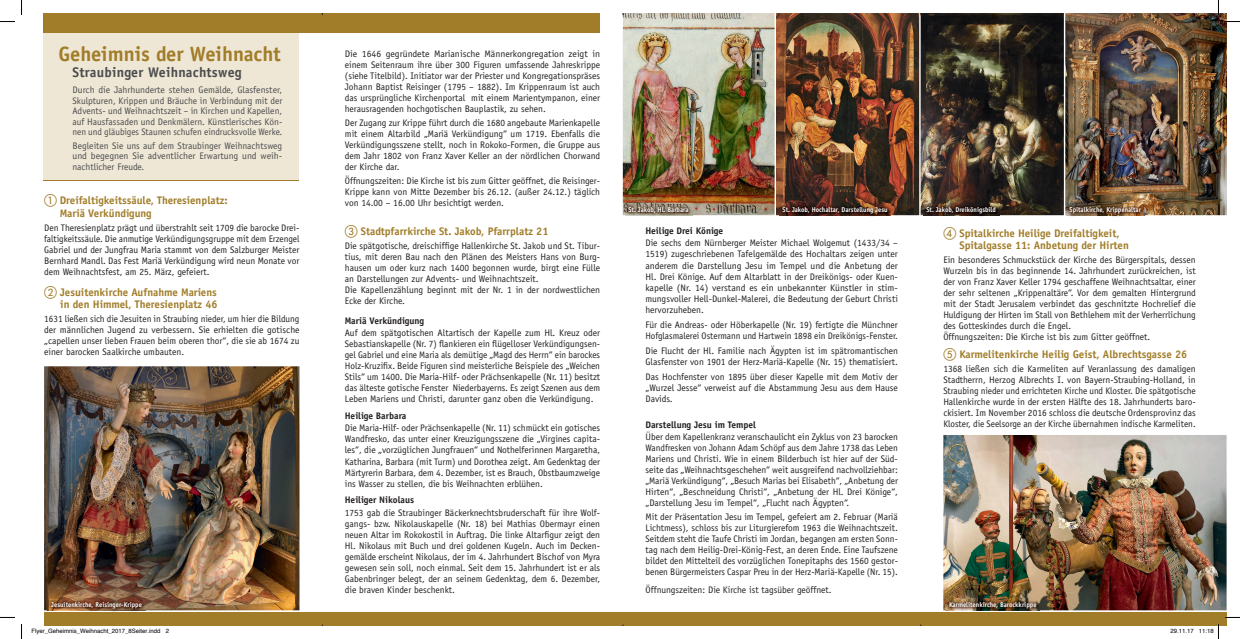
<style>
.page{position:relative;width:1240px;height:639px;background:#fff}
.page>*{position:absolute;margin:0;border:0;box-sizing:border-box;transform-origin:0 0}
.t1{font:700 20.7px "Officina Sans LT";color:#a17d29}
.t2{font:700 14px "Officina Sans LT";letter-spacing:.02em;color:#4b4c4d}
.t3{font:700 11px/12.5px "Officina Sans LT";color:#a17d29}
.t4{font:9.5px/11px "Officina Sans LT";color:#231f20;text-align:justify}
.t5{font:9.5px/10.5px "Officina Sans LT";color:#4b4c4d;text-align:justify}
.t6{font:700 9.5px "Officina Sans LT";color:#231f20}
.t7{font:700 7px "Officina Sans LT";color:#fff;scale:.93 1}
.t8{font:6px "Helvetica";color:#000}
</style>
<div class="page">
<img style="left:1065px;top:13px;width:161px;height:202px">
<img style="left:622px;top:13px;width:152px;height:202px">
<div style="left:44px;top:612px;width:1182px;height:13px;background:#a17d29"></div>
<div style="left:43px;top:32px;width:256px;height:148px;background:#efe7d6"></div>
<img style="left:44px;top:366px;width:255px;height:244px">
<img style="left:943px;top:435px;width:283px;height:175px">
<hr style="left:43px;top:180px;width:256px;height:1px;background:#a17d29">
<div style="left:43px;top:13px;width:557px;height:19px;background:#a17d29"></div>
<img style="left:48px;top:598px;width:97px;height:14px">
<img style="left:625px;top:203px;width:67px;height:13px">
<img style="left:919px;top:13px;width:144px;height:202px">
<img style="left:922px;top:203px;width:77px;height:14px">
<img style="left:776px;top:13px;width:143px;height:202px">
<img style="left:779px;top:203px;width:111px;height:14px">
<img style="left:1065px;top:203px;width:79px;height:14px">
<img style="left:945px;top:598px;width:94px;height:14px">
<svg style="left:0;top:21px;width:15px;height:1px"></svg>
<svg style="left:1224px;top:21px;width:15px;height:1px"></svg>
<svg style="left:0;top:616px;width:15px;height:2px"></svg>
<svg style="left:21px;top:0;width:1px;height:15px"></svg>
<svg style="left:21px;top:624px;width:1px;height:14px"></svg>
<svg style="left:1217px;top:0;width:2px;height:15px"></svg>
<svg style="left:1169px;top:616px;width:70px;height:22px"></svg>
<h1 class="t1" style="left:58px;top:41px;width:224px">Geheimnis der Weihnacht</h1>
<h2 class="t2" style="left:73px;top:63px;width:171px">Straubinger Weihnachtsweg</h2>
<p class="t5" style="left:73px;top:85px;width:211px">Durch die Jahrhunderte stehen Gemälde, Glasfenster, Skulp turen, Krippen und Bräuche in Verbindung mit der Advents- und Weihnachtszeit – in Kirchen und Kapellen, auf Hausfassaden und Denkmälern. Künstlerisches Kön&shy;nen und gläubiges Staunen schufen eindrucksvolle Werke.</p>
<p class="t5" style="left:73px;top:140px;width:211px">Begleiten Sie uns auf dem Straubinger Weihnachtsweg und begegnen Sie adventlicher Erwartung und weih&shy;nachtlicher Freude.</p>
<p class="t3" style="left:60px;top:194px;width:169px">Dreifaltigkeitssäule, Theresienplatz:<br>Mariä Verkündigung</p>
<p class="t4" style="left:44px;top:222px;width:257px">Den Theresienplatz prägt und überstrahlt seit 1709 die barocke Drei&shy;faltigkeitssäule. Die anmutige Verkündigungsgruppe mit dem Erzengel Gabriel und der Jungfrau Maria stammt von dem Salzburger Meister Bernhard Mandl. Das Fest Mariä Verkündigung wird neun Monate vor dem Weihnachtsfest, am 25. März, gefeiert.</p>
<p class="t3" style="left:60px;top:285px;width:159px">Jesuitenkirche Aufnahme Mariens in den Himmel, Theresienplatz 46</p>
<p class="t4" style="left:44px;top:313px;width:257px">1631 ließen sich die Jesuiten in Straubing nieder, um hier die Bildung der männlichen Jugend zu verbessern. Sie erhielten die gotische „capellen unser lieben Frauen beim oberen thor“, die sie ab 1674 zu einer barocken Saalkirche umbauten.</p>
<p class="t7" style="left:51px;top:600px;width:99px">Jesuitenkirche, Reisinger-Krippe</p>
<p class="t4" style="left:345px;top:48px;width:257px">Die 1646 gegründete Marianische Männerkongregation zeigt in einem Seitenraum ihre über 300 Figuren umfassende Jahreskrippe (siehe Titelbild). Initiator war der Priester und Kongregationspräses Johann Baptist Reisinger (1795 – 1882). Im Krippenraum ist auch das ursprüngliche Kirchenportal mit einem Marientympanon, einer herausragenden hochgotischen Bauplastik, zu sehen.</p>
<p class="t4" style="left:345px;top:117px;width:257px">Der Zugang zur Krippe führt durch die 1680 angebaute Marienkapelle mit einem Altarbild „Mariä Verkündigung“ um 1719. Ebenfalls die Verkündigungsszene stellt, noch in Rokoko-Formen, die Gruppe aus dem Jahr 1802 von Franz Xaver Keller an der nördlichen Chorwand der Kirche dar.</p>
<p class="t4" style="left:345px;top:175px;width:257px">Öffnungszeiten: Die Kirche ist bis zum Gitter geöffnet, die Reisinger-Krippe kann von Mitte Dezember bis 26.12. (außer 24.12.) täglich von 14.00 – 16.00 Uhr besichtigt werden.</p>
<p class="t3" style="left:361px;top:225px;width:189px">Stadtpfarrkirche St. Jakob, Pfarrplatz 21</p>
<p class="t4" style="left:345px;top:240px;width:257px;text-align:left">Die spätgotische, dreischiffige Hallenkirche St. Jakob und St. Tibur&shy;tius, mit deren Bau nach den Plänen des Meisters Hans von Burg&shy;hausen um oder kurz nach 1400 begonnen wurde, birgt eine Fülle an Darstellungen zur Advents- und Weihnachtszeit.<br>Die Kapellenzählung beginnt mit der Nr. 1 in der nordwestlichen Ecke der Kirche.</p>
<p class="t6" style="left:345px;top:314px;width:81px">Mariä Verkündigung</p>
<p class="t4" style="left:345px;top:327px;width:257px">Auf dem spätgotischen Altartisch der Kapelle zum Hl. Kreuz oder Sebastianskapelle (Nr. 7) flankieren ein flügelloser Verkündigungsen&shy;gel Gabriel und eine Maria als demütige „Magd des Herrn“ ein barockes Holz-Kruzifix. Beide Figuren sind meisterliche Beispiele des „Weichen Stils“ um 1400. Die Maria-Hilf- oder Prächsenkapelle (Nr. 11) besitzt das älteste gotische Fenster Niederbayerns. Es zeigt Szenen aus dem Leben Mariens und Christi, darunter ganz oben die Verkündigung.</p>
<p class="t6" style="left:345px;top:409px;width:63px">Heilige Barbara</p>
<p class="t4" style="left:345px;top:422px;width:257px">Die Maria-Hilf- oder Prächsenkapelle (Nr. 11) schmückt ein gotisches Wandfresko, das unter einer Kreuzigungsszene die „Virgines capita&shy;les“, die „vorzüglichen Jungfrauen“ und Nothelferinnen Margaretha, Katharina, Barbara (mit Turm) und Dorothea zeigt. Am Gedenktag der Märtyrerin Barbara, dem 4. Dezember, ist es Brauch, Obstbaumzweige ins Wasser zu stellen, die bis Weihnachten erblühen.</p>
<p class="t6" style="left:345px;top:494px;width:71px">Heiliger Nikolaus</p>
<p class="t4" style="left:345px;top:506px;width:257px">1753 gab die Straubinger Bäckerknechtsbruderschaft für ihre Wolf&shy;gangs- bzw. Nikolauskapelle (Nr. 18) bei Mathias Obermayr einen neuen Altar im Rokokostil in Auftrag. Die linke Altarfigur zeigt den Hl. Nikolaus mit Buch und drei goldenen Kugeln. Auch im Decken&shy;gemälde erscheint Nikolaus, der im 4. Jahrhundert Bischof von Myra gewesen sein soll, noch einmal. Seit dem 15. Jahrhundert ist er als Gabenbringer belegt, der an seinem Gedenktag, dem 6. Dezember, die braven Kinder beschenkt.</p>
<p class="t7" style="left:628px;top:205px;width:66px">St. Jakob, Hl. Barbara</p>
<p class="t7" style="left:782px;top:205px;width:114px">St. Jakob, Hochaltar, Darstellung Jesu</p>
<p class="t7" style="left:926px;top:205px;width:76px">St. Jakob, Dreikönigsbild</p>
<p class="t7" style="left:1069px;top:205px;width:78px">Spitalkirche, Krippenaltar</p>
<p class="t6" style="left:645px;top:225px;width:79px">Heilige Drei Könige</p>
<p class="t4" style="left:645px;top:238px;width:254px">Die sechs dem Nürnberger Meister Michael Wolgemut (1433/34 – 1519) zugeschriebenen Tafelgemälde des Hochaltars zeigen unter anderem die Darstellung Jesu im Tempel und die Anbetung der Hl. Drei Könige. Auf dem Altarblatt in der Dreikönigs- oder Kuen&shy;kapelle (Nr. 14) verstand es ein unbekannter Künstler in stim&shy;mungsvoller Hell-Dunkel-Malerei, die Bedeutung der Geburt Christi hervorzuheben.</p>
<p class="t4" style="left:645px;top:319px;width:254px">Für die Andreas- oder Höberkapelle (Nr. 19) fertigte die Münchner<br>Hofglasmalerei Ostermann und Hartwein 1898 ein Dreikönigs-Fenster.</p>
<p class="t4" style="left:645px;top:345px;width:254px">Die Flucht der Hl. Familie nach Ägypten ist im spätromantischen<br>Glasfenster von 1901 der Herz-Mariä-Kapelle (Nr. 15) thematisiert.</p>
<p class="t4" style="left:645px;top:371px;width:254px">Das Hochfenster von 1895 über dieser Kapelle mit dem Motiv der „Wurzel Jesse“ verweist auf die Abstammung Jesu aus dem Hause Davids.</p>
<p class="t6" style="left:645px;top:418px;width:112px">Darstellung Jesu im Tempel</p>
<p class="t4" style="left:645px;top:431px;width:254px">Über dem Kapellenkranz veranschaulicht ein Zyklus von 23 barocken Wandfresken von Johann Adam Schöpf aus dem Jahre 1738 das Leben Mariens und Christi. Wie in einem Bilderbuch ist hier auf der Süd&shy;seite das „Weihnachtsgeschehen“ weit ausgreifend nachvollziehbar: „Mariä Verkündigung“, „Besuch Marias bei Elisabeth“, „Anbetung der Hirten“, „Beschneidung Christi“, „Anbetung der Hl. Drei Könige“, „Darstellung Jesu im Tempel“, „Flucht nach Ägypten“.</p>
<p class="t4" style="left:645px;top:511px;width:254px">Mit der Präsentation Jesu im Tempel, gefeiert am 2. Februar (Mariä Lichtmess), schloss bis zur Liturgierefom 1963 die Weihnachtszeit.<br>Seitdem steht die Taufe Christi im Jordan, begangen am ersten Sonn&shy;tag nach dem Heilig-Drei-König-Fest, an deren Ende. Eine Taufszene bildet den Mittelteil des vorzüglichen Tonepitaphs des 1560 gestor&shy;benen Bürgermeisters Caspar Preu in der Herz-Mariä-Kapelle (Nr. 15).</p>
<p class="t4" style="left:645px;top:584px;width:188px">Öffnungszeiten: Die Kirche ist tagsüber geöffnet.</p>
<p class="t3" style="left:959px;top:226px;width:171px">Spitalkirche Heilige Dreifaltigkeit,<br>Spitalgasse 11: Anbetung der Hirten</p>
<p class="t4" style="left:943px;top:254px;width:254px;text-align:left">Ein besonderes Schmuckstück der Kirche des Bürgerspitals, dessen Wurzeln bis in das beginnende 14. Jahrhundert zurückreichen, ist der von Franz Xaver Keller 1794 geschaffene Weihnachtsaltar, einer der sehr seltenen „Krippenaltäre“. Vor dem gemalten Hintergrund mit der Stadt Jerusalem verbindet das geschnitzte Hochrelief die Huldigung der Hirten im Stall von Bethlehem mit der Verherrlichung des Gotteskindes durch die Engel.<br>Öffnungszeiten: Die Kirche ist bis zum Gitter geöffnet.</p>
<p class="t3" style="left:959px;top:348px;width:229px">Karmelitenkirche Heilig Geist, Albrechtsgasse 26</p>
<p class="t4" style="left:943px;top:363px;width:254px">1368 ließen sich die Karmeliten auf Veranlassung des damaligen Stadtherrn, Herzog Albrechts I. von Bayern-Straubing-Holland, in Straubing nieder und errichteten Kirche und Kloster. Die spätgotische Hallenkirche wurde in der ersten Hälfte des 18. Jahrhunderts baro&shy;ckisiert. Im November 2016 schloss die deutsche Ordensprovinz das Kloster, die Seelsorge an der Kirche übernahmen indische Karmeliten.</p>
<p class="t7" style="left:948px;top:600px;width:96px">Karmelitenkirche, Barockkrippe</p>
<p class="t8" style="left:32px;top:626px;width:139px">Flyer_Geheimnis_Weihnacht_2017_8Seiter.indd 2</p>
<p class="t8" style="left:1170px;top:626px;width:45px">29.11.17 11:18</p>
</div>
